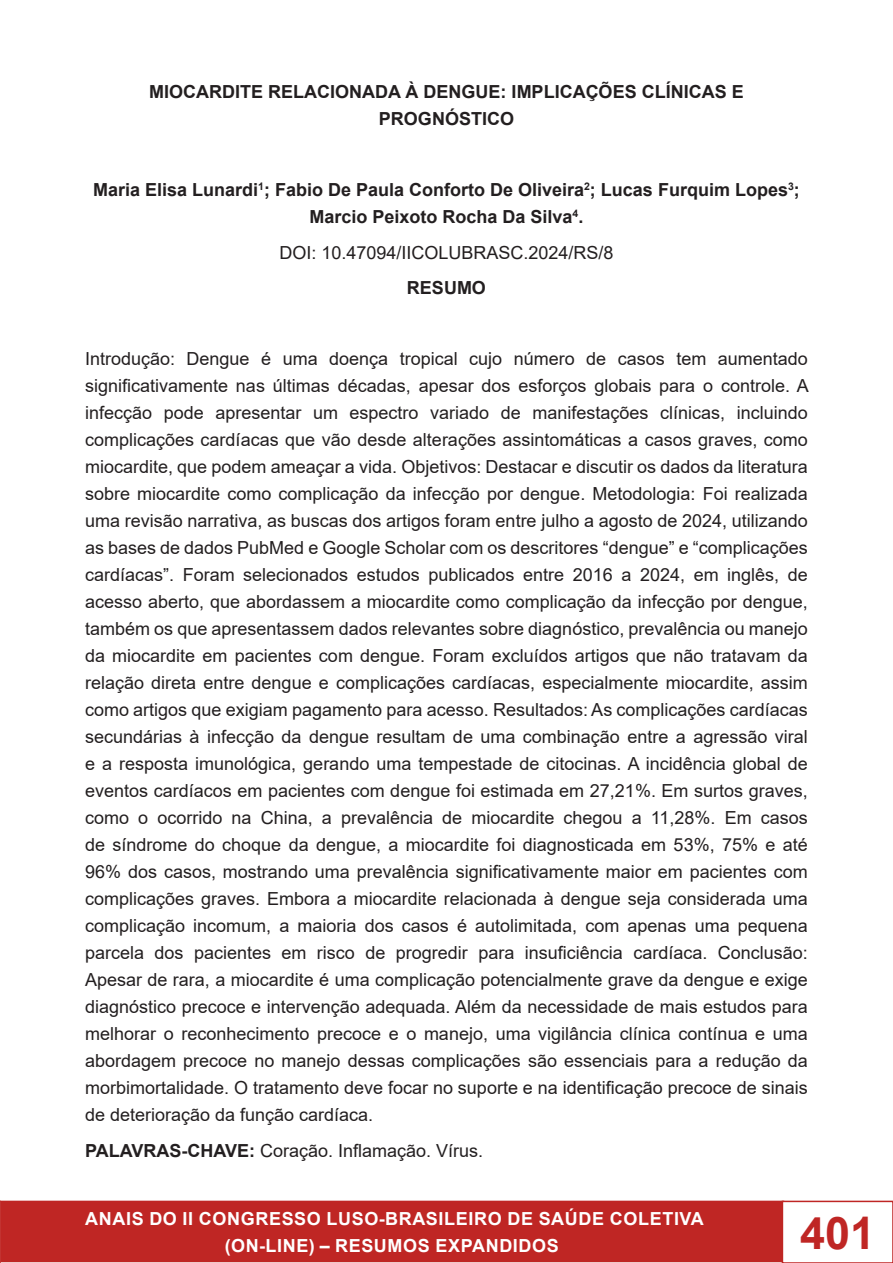
<style>
.page{position:relative;width:893px;height:1263px;background:#fff}
.page>*{position:absolute;margin:0;border:0;box-sizing:border-box;transform-origin:0 0}
.t1{font:700 45px "Arial";color:#bf2624}
.t2{font:18px/27px "Arial";color:#231f20;text-align:justify}
.t3{font:700 18px/27px "Arial";color:#231f20;text-align:center}
.t4{font:700 18px/27px "Arial";letter-spacing:.035em;color:#fff;text-align:center}
.s1{font-weight:700}
</style>
<div class="page">
<div style="left:1px;top:1201px;width:782px;height:60px;background:#bf2624"></div>
<div style="left:0;top:1201px;width:784px;height:61px;border:2px solid #bf2624"></div>
<svg style="left:0;top:1201px;width:1px;height:62px"></svg>
<div style="left:782px;top:1201px;width:111px;height:62px;border:2px solid #bf2624"></div>
<p class="t3" style="left:149px;top:79px;width:596px">MIOCARDITE RELACIONADA À DENGUE: IMPLICAÇÕES CLÍNICAS E<br>PROGNÓSTICO</p>
<p class="t3" style="left:93px;top:177px;width:708px">Maria Elisa Lunardi<sup>1</sup>; Fabio De Paula Conforto De Oliveira<sup>2</sup>; Lucas Furquim Lopes<sup>3</sup>;<br>Marcio Peixoto Rocha Da Silva<sup>4</sup>.</p>
<p class="t2" style="left:279px;top:239px;width:336px">DOI: 10.47094/IICOLUBRASC.2024/RS/8</p>
<p class="t3" style="left:407px;top:275px;width:81px">RESUMO</p>
<p class="t2" style="left:85px;top:345px;width:725px">Introdução: Dengue é uma doença tropical cujo número de casos tem aumentado significativamente nas últimas décadas, apesar dos esforços globais para o controle. A infecção pode apresentar um espectro variado de manifestações clínicas, incluindo complicações cardíacas que vão desde alterações assintomáticas a casos graves, como miocardite, que podem ameaçar a vida. Objetivos: Destacar e discutir os dados da literatura sobre miocardite como complicação da infecção por dengue. Metodologia: Foi realizada uma revisão narrativa, as buscas dos artigos foram entre julho a agosto de 2024, utilizando as bases de dados PubMed e Google Scholar com os descritores “dengue” e “complicações cardíacas”. Foram selecionados estudos publicados entre 2016 a 2024, em inglês, de acesso aberto, que abordassem a miocardite como complicação da infecção por dengue, também os que apresentassem dados relevantes sobre diagnóstico, prevalência ou manejo da miocardite em pacientes com dengue. Foram excluídos artigos que não tratavam da relação direta entre dengue e complicações cardíacas, especialmente miocardite, assim como artigos que exigiam pagamento para acesso. Resultados: As complicações cardíacas secundárias à infecção da dengue resultam de uma combinação entre a agressão viral e a resposta imunológica, gerando uma tempestade de citocinas. A incidência global de eventos cardíacos em pacientes com dengue foi estimada em 27,21%. Em surtos graves, como o ocorrido na China, a prevalência de miocardite chegou a 11,28%. Em casos de síndrome do choque da dengue, a miocardite foi diagnosticada em 53%, 75% e até 96% dos casos, mostrando uma prevalência significativamente maior em pacientes com complicações graves. Embora a miocardite relacionada à dengue seja considerada uma complicação incomum, a maioria dos casos é autolimitada, com apenas uma pequena parcela dos pacientes em risco de progredir para insuficiência cardíaca. Conclusão:<br>Apesar de rara, a miocardite é uma complicação potencialmente grave da dengue e exige diagnóstico precoce e intervenção adequada. Além da necessidade de mais estudos para melhorar o reconhecimento precoce e o manejo, uma vigilância clínica contínua e uma abordagem precoce no manejo dessas complicações são essenciais para a redução da morbimortalidade. O tratamento deve focar no suporte e na identificação precoce de sinais de deterioração da função cardíaca.</p>
<p class="t2" style="left:85px;top:1137px;width:400px"><span class="s1">PALAVRAS-CHAVE:</span> Coração. Inflamação. Vírus.</p>
<p class="t4" style="left:85px;top:1205px;width:620px">ANAIS DO II CONGRESSO LUSO-BRASILEIRO DE SAÚDE COLETIVA (ON-LINE) – RESUMOS EXPANDIDOS</p>
<h1 class="t1" style="left:800px;top:1201px;width:77px">401</h1>
</div>
